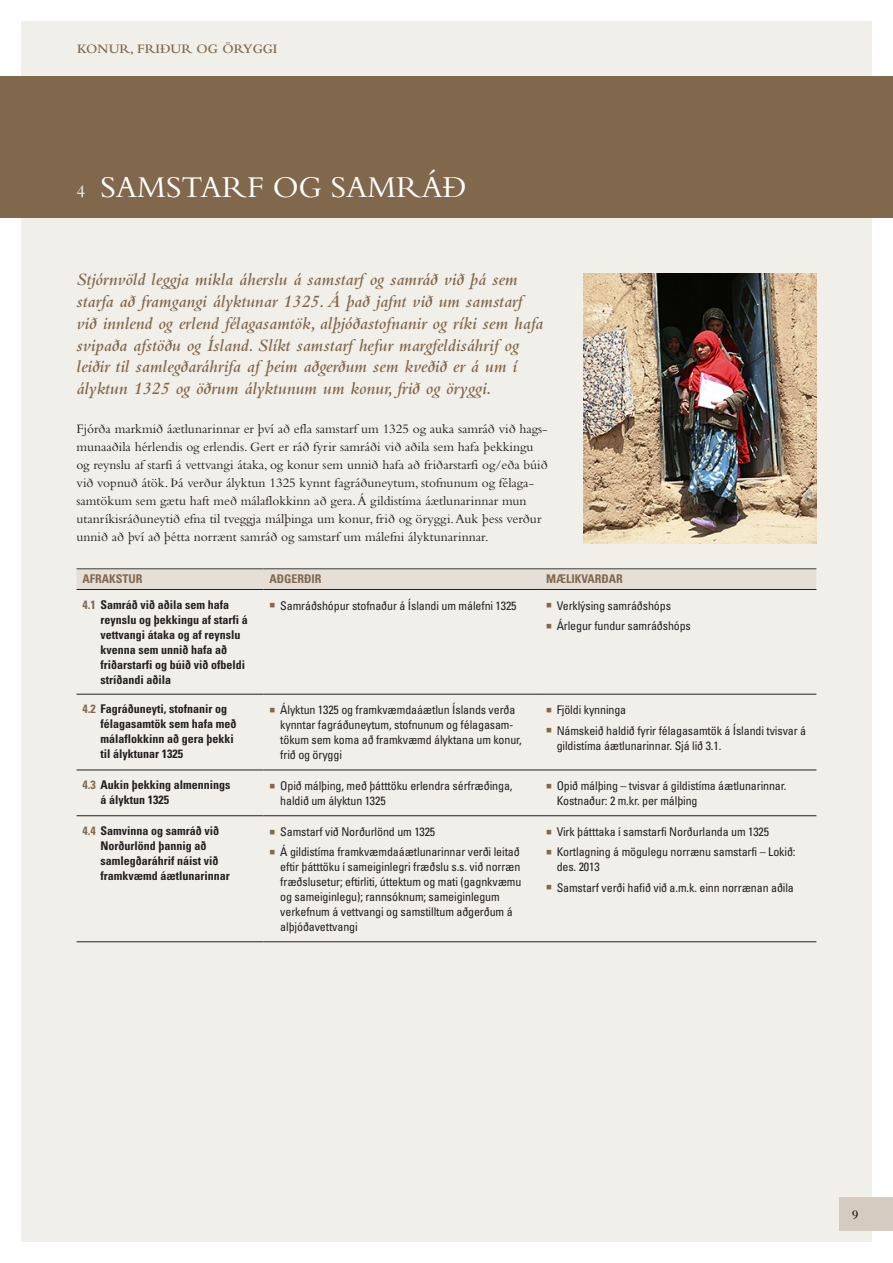
<style>
.page{position:relative;width:893px;height:1263px;background:#fff}
.page>*{position:absolute;margin:0;border:0;box-sizing:border-box;transform-origin:0 0}
.t1{font:31.5px "Bembo Std";color:#fff}
.t2{font:italic 600 18px/21.8px "Bembo Std";color:#81684c}
.t3{font:13.5px/18px "Bembo Std";color:#231f20}
.t4{font:600 13.5px "Bembo Std";color:#81684c}
.t5{font:600 13.5px "Bembo Std";color:#231f20}
.t6{font:condensed 12px/15px "Univers";letter-spacing:-.01em;color:#231f20}
.t7{font:700 condensed 12px/15px "Univers LT Std";color:#231f20}
.t8{font:700 condensed 12px "Univers LT Std";color:#81684c}
.s1{font-size:18px}
.s2{color:#81684c}
</style>
<div class="page">
<div style="left:21px;top:21px;width:851px;height:1221px;background:#f1efea"></div>
<div style="left:0;top:77px;width:893px;height:141px;background:#81684c"></div>
<div style="left:77px;top:569px;width:739px;height:20px;background:#e6dfd8"></div>
<hr style="left:77px;top:568px;width:187px;height:1px;background:#3e3e3f">
<hr style="left:264px;top:568px;width:276px;height:1px;background:#3e3e3f">
<hr style="left:540px;top:568px;width:276px;height:1px;background:#3e3e3f">
<hr style="left:77px;top:589px;width:187px;height:1px;background:#231f20">
<hr style="left:264px;top:589px;width:276px;height:1px;background:#231f20">
<hr style="left:540px;top:589px;width:276px;height:1px;background:#231f20">
<hr style="left:77px;top:694px;width:187px;height:1px;background:#231f20">
<hr style="left:264px;top:694px;width:276px;height:1px;background:#231f20">
<hr style="left:540px;top:694px;width:276px;height:1px;background:#231f20">
<hr style="left:77px;top:770px;width:187px;height:1px;background:#231f20">
<hr style="left:264px;top:770px;width:276px;height:1px;background:#231f20">
<hr style="left:540px;top:770px;width:276px;height:1px;background:#231f20">
<hr style="left:77px;top:815px;width:187px;height:1px;background:#231f20">
<hr style="left:264px;top:815px;width:276px;height:1px;background:#231f20">
<hr style="left:540px;top:815px;width:276px;height:1px;background:#231f20">
<hr style="left:77px;top:941px;width:187px;height:1px;background:#231f20">
<hr style="left:264px;top:941px;width:276px;height:1px;background:#231f20">
<hr style="left:540px;top:941px;width:276px;height:1px;background:#231f20">
<img style="left:584px;top:273px;width:232px;height:270px">
<div style="left:840px;top:1198px;width:53px;height:33px;background:#d5cbc0"></div>
<p class="t4" style="left:77px;top:42px;width:202px">KONUR, FRIÐUR og ÖRYGGI</p>
<h1 class="t1" style="left:77px;top:168px;width:62px"><span class="s1">4</span> Samsta</h1>
<h1 class="t1" style="left:222px;top:168px;width:131px">rf og sam</h1>
<h1 class="t1" style="left:396px;top:168px;width:72px">ráð</h1>
<p class="t2" style="left:77px;top:269px;width:468px">Stjórnvöld leggja mikla áherslu á samstarf og samráð við þá sem starfa að framgangi ályktunar 1325. Á það jafnt við um samstarf við innlend og erlend félagasamtök, alþjóðastofnanir og ríki sem hafa svipaða afstöðu og Ísland. Slíkt samstarf hefur margfeldisáhrif og leiðir til samlegðaráhrifa af þeim aðgerðum sem kveðið er á um í ályktun 1325 og öðrum ályktunum um konur, frið og öryggi.</p>
<p class="t3" style="left:77px;top:420px;width:473px">Fjórða markmið áætlunarinnar er því að efla samstarf um 1325 og auka samráð við hags&shy;munaaðila hérlendis og erlendis. Gert er ráð fyrir samráði við aðila sem hafa þekkingu og reynslu af starfi á vettvangi átaka, og konur sem unnið hafa að friðarstarfi og/eða búið við vopnuð átök. Þá verður ályktun 1325 kynnt fagráðuneytum, stofnunum og félaga&shy;samtökum sem gætu haft með málaflokkinn að gera. Á gildistíma áætlunarinnar mun utanríkisráðuneytið efna til tveggja málþinga um konur, frið og öryggi. Auk þess verður unnið að því að þétta norrænt samráð og samstarf um málefni ályktunarinnar.</p>
<p class="t8" style="left:83px;top:572px;width:62px">Afrakstur</p>
<p class="t8" style="left:270px;top:572px;width:54px">Aðgerðir</p>
<p class="t8" style="left:546px;top:572px;width:78px">Mælikvarðar</p>
<p class="t7" style="left:101px;top:597px;width:149px;text-indent:-18px"><span class="s2">4.1</span> Samráð við aðila sem hafa reynslu og þekkingu af starfi á vettvangi átaka og af reynslu kvenna sem unnið hafa að friðarstarfi og búið við ofbeldi stríðandi aðila</p>
<p class="t6" style="left:270px;top:598px;width:248px"><span class="s2">■</span> Samráðshópur stofnaður á Íslandi um málefni 1325</p>
<p class="t6" style="left:546px;top:598px;width:126px"><span class="s2">■</span> Verklýsing samráðshóps</p>
<p class="t6" style="left:546px;top:618px;width:146px"><span class="s2">■</span> Árlegur fundur samráðshóps</p>
<p class="t7" style="left:101px;top:701px;width:137px;text-indent:-18px"><span class="s2">4.2</span> Fagráðuneyti, stofnanir og félagasamtök sem hafa með málaflokkinn að gera þekki til ályktunar 1325</p>
<p class="t6" style="left:280px;top:702px;width:243px;text-indent:-11px"><span class="s2">■</span> Ályktun 1325 og framkvæmdaáætlun Íslands verða kynntar fagráðuneytum, stofnunum og félagasam&shy;tökum sem koma að framkvæmd ályktana um konur, frið og öryggi</p>
<p class="t6" style="left:546px;top:702px;width:82px"><span class="s2">■</span> Fjöldi kynninga</p>
<p class="t6" style="left:557px;top:723px;width:251px;text-indent:-11px"><span class="s2">■</span> Námskeið haldið fyrir félagasamtök á Íslandi tvisvar á gildistíma áætlunarinnar. Sjá lið 3.1.</p>
<p class="t7" style="left:101px;top:777px;width:131px;text-indent:-18px"><span class="s2">4.3</span> Aukin þekking almennings á ályktun 1325</p>
<p class="t6" style="left:280px;top:778px;width:234px;text-indent:-11px"><span class="s2">■</span> Opið málþing, með þátttöku erlendra sérfræðinga, haldið um ályktun 1325</p>
<p class="t6" style="left:557px;top:778px;width:231px;text-indent:-11px"><span class="s2">■</span> Opið málþing – tvisvar á gildistíma áætlunarinnar.<br>Kostnaður: 2 m.kr. per málþing</p>
<p class="t7" style="left:101px;top:823px;width:131px;text-indent:-18px"><span class="s2">4.4</span> Samvinna og samráð við<br>Norðurlönd þannig að samlegðaráhrif náist við framkvæmd áætlunarinnar</p>
<p class="t6" style="left:270px;top:824px;width:167px"><span class="s2">■</span> Samstarf við Norðurlönd um 1325</p>
<p class="t6" style="left:546px;top:824px;width:225px"><span class="s2">■</span> Virk þátttaka í samstarfi Norðurlanda um 1325</p>
<p class="t6" style="left:557px;top:844px;width:240px;text-indent:-11px"><span class="s2">■</span> Kortlagning á mögulegu norrænu samstarfi – Lokið: des. 2013</p>
<p class="t6" style="left:546px;top:879px;width:249px"><span class="s2">■</span> Samstarf verði hafið við a.m.k. einn norrænan aðila</p>
<p class="t6" style="left:280px;top:844px;width:243px;text-indent:-11px"><span class="s2">■</span> Á gildistíma framkvæmdaáætlunarinnar verði leitað eftir þátttöku í sameiginlegri fræðslu s.s. við norræn fræðslusetur; eftirliti, úttektum og mati (gagnkvæmu og sameiginlegu); rannsóknum; sameiginlegum verkefnum á vettvangi og samstilltum aðgerðum á alþjóðavettvangi</p>
<p class="t5" style="left:852px;top:1207px;width:8px">9</p>
</div>
